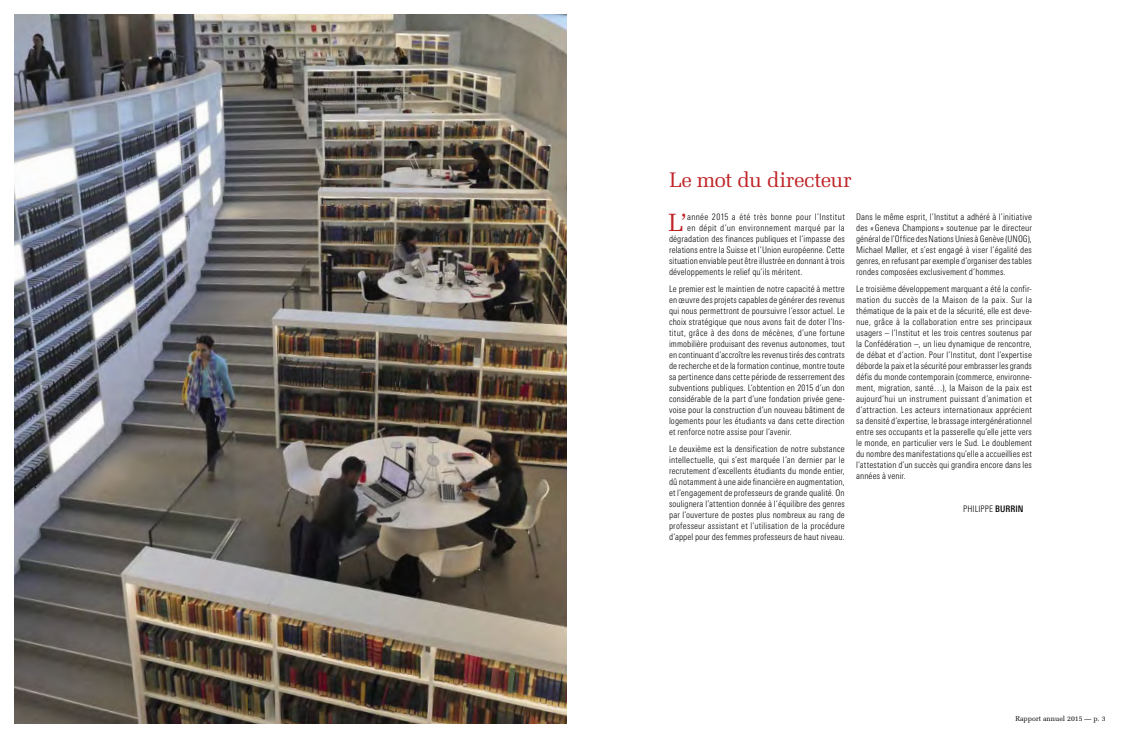
<style>
.page{position:relative;width:1134px;height:738px;background:#fff}
.page>*{position:absolute;margin:0;border:0;box-sizing:border-box;transform-origin:0 0}
.t1{font:24.9px "Melior LT";color:#c02327}
.t2{font:21px "Melior LT";letter-spacing:-.02em;color:#c02327}
.t3{font:300 condensed 9px/11px "Linotype Univers";letter-spacing:.01em;color:#000;text-align:justify}
.t4{font:300 condensed 9px "Linotype Univers";letter-spacing:.035em;color:#000}
.t5{font:300 condensed 9px "Linotype Univers";letter-spacing:.03em;color:#000}
.t6{font:500 condensed 9px "Linotype Univers";color:#000}
.t7{font:7px "Melior LT";color:#000}
</style>
<div class="page">
<img style="left:14px;top:14px;width:553px;height:709px">
<h2 class="t2" style="left:669px;top:167px;width:184px">Le mot du directeur</h2>
<h1 class="t1" style="left:668px;top:208px;width:20px">L’</h1>
<p class="t4" style="left:687px;top:212px;width:159px">année 2015 a été très bonne pour l’Institut</p>
<p class="t5" style="left:687px;top:223px;width:159px">en dépit d’un environnement marqué par la</p>
<p class="t3" style="left:669px;top:233px;width:177px">dégradation des finances publiques et l’impasse des</p>
<p class="t3" style="left:669px;top:244px;width:177px">relations entre la Suisse et l’Union européenne. Cette</p>
<p class="t3" style="left:669px;top:255px;width:177px">situation enviable peut être illustrée en donnant à trois</p>
<p class="t3" style="left:669px;top:266px;width:135px">développements le relief qu’ils méritent.</p>
<p class="t3" style="left:669px;top:283px;width:177px">Le premier est le maintien de notre capacité à mettre en œuvre des projets capables de générer des revenus qui nous permettront de poursuivre l’essor actuel. Le choix stratégique que nous avons fait de doter l’Ins&shy;titut, grâce à des dons de mécènes, d’une fortune immobilière produisant des revenus autonomes, tout en continuant d’accroître les revenus tirés des contrats de recherche et de la formation continue, montre toute sa pertinence dans cette période de resserrement des subventions publiques. L’obtention en 2015 d’un don considérable de la part d’une fondation privée gene&shy;voise pour la construction d’un nouveau bâtiment de logements pour les étudiants va dans cette direction et renforce notre assise pour l’avenir.</p>
<p class="t3" style="left:669px;top:442px;width:177px">Le deuxième est la densification de notre substance intellectuelle, qui s’est marquée l’an dernier par le recrutement d’excellents étudiants du monde entier, dû notamment à une aide financière en augmentation, et l’engagement de professeurs de grande qualité. On soulignera l’attention donnée à l’équilibre des genres par l’ouverture de postes plus nombreux au rang de professeur assistant et l’utilisation de la procédure d’appel pour des femmes professeurs de haut niveau.</p>
<p class="t3" style="left:856px;top:211px;width:177px">Dans le même esprit, l’Institut a adhéré à l’initiative des «Geneva Champions» soutenue par le directeur général de l’Office des Nations Unies à Genève (UNOG), M ichael Møller, et s’est engagé à viser l’égalité des genres, en refusant par exemple d’organiser des tables rondes composées exclusivement d’hommes.</p>
<p class="t3" style="left:856px;top:283px;width:177px">Le troisième développement marquant a été la confir&shy;mation du succès de la Maison de la paix. Sur la thématique de la paix et de la sécurité, elle est deve&shy;nue, grâce à la collaboration entre ses principaux usagers – l’Institut et les trois centres soutenus par la Confédération –, un lieu dynamique de rencontre, de débat et d’action. Pour l’Institut, dont l’expertise déborde la paix et la sécurité pour embrasser les grands défis du monde contemporain (commerce, environne&shy;ment, migration, santé…), la Maison de la paix est aujourd’hui un instrument puissant d’animation et d’attraction. Les acteurs internationaux apprécient sa densité d’expertise, le brassage intergénérationnel entre ses occupants et la passerelle qu’elle jette vers le monde, en particulier vers le Sud. Le doublement du nombre des manifestations qu’elle a accueillies est l’attestation d’un succès qui grandira encore dans les années à venir.</p>
<p class="t3" style="left:963px;top:503px;width:17px">Phi lippe</p>
<p class="t6" style="left:995px;top:503px;width:7px">BURRIN</p>
<p class="t7" style="left:1015px;top:714px;width:92px">Rapport annuel 2015 — p. 3</p>
</div>
